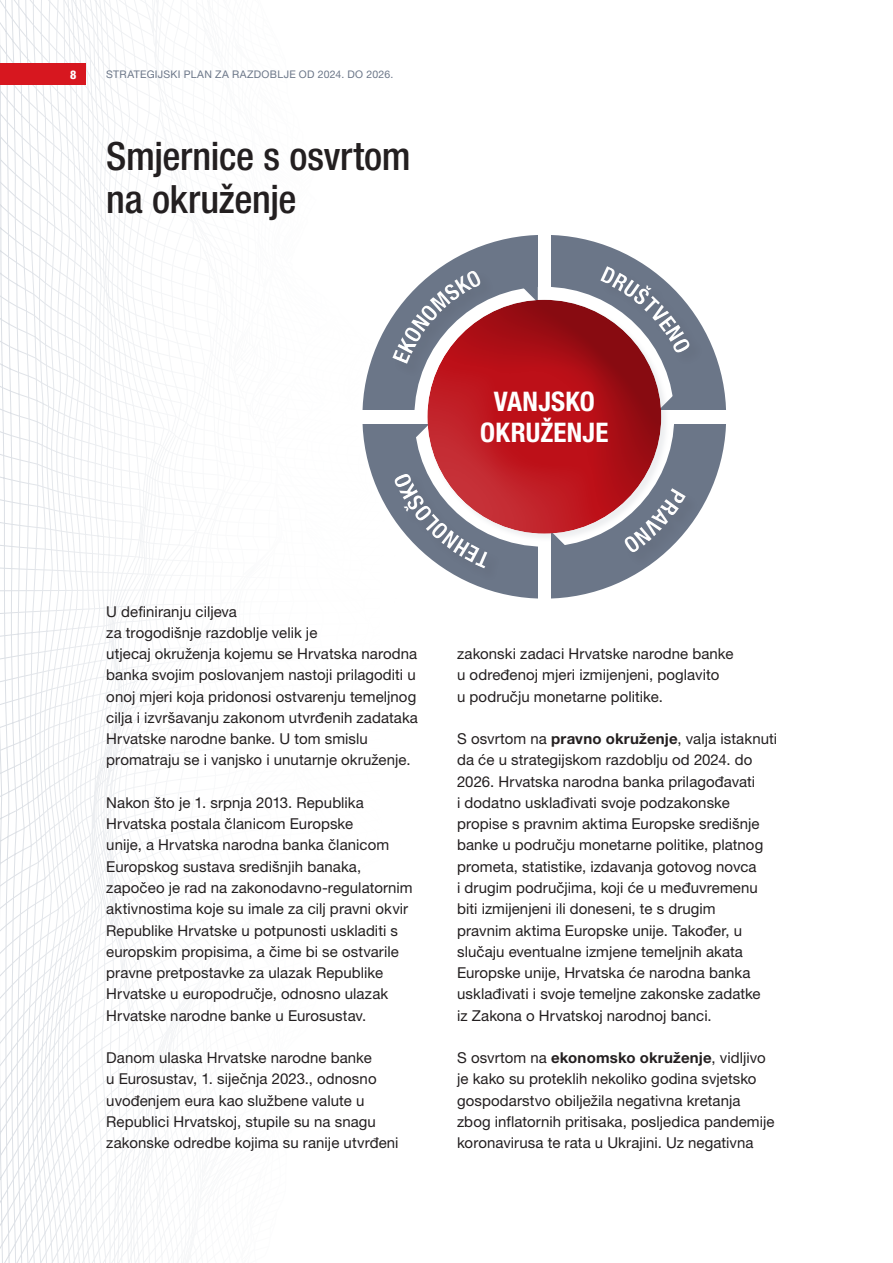
<style>
.page{position:relative;width:893px;height:1263px;background:#fff}
.page>*{position:absolute;margin:0;border:0;box-sizing:border-box;transform-origin:0 0}
.Naslov_1{font:500 condensed 39px/42.5px "Helvetica Neue LT Pro";letter-spacing:-.01em;color:#231f20}
.t1{font:700 condensed 27px/31.5px "Helvetica Neue LT Pro";letter-spacing:.01em;color:#fff;text-align:center}
.t2{font:15px/21.3px "Helvetica Neue LT Pro";letter-spacing:.005em;color:#231f20}
.t3{font:800 condensed 12px "Helvetica Neue LT Pro";color:#fff}
.t4{font:10.5px "Helvetica Neue LT Pro";letter-spacing:.025em;color:#6b7688}
.s1{font-weight:700}
</style>
<div class="page">
<svg style="left:0;top:0;width:173px;height:1263px"></svg>
<div style="left:0;top:64px;width:85px;height:21px;background:#d7171f"></div>
<svg style="left:362px;top:235px;width:364px;height:364px"></svg>
<div style="left:538px;top:204px;width:13px;height:425px;background:#fff"></div>
<div style="left:332px;top:410px;width:425px;height:13px;background:#fff"></div>
<div style="left:368px;top:240px;width:351px;height:351px;background:#fff;opacity:.24"></div>
<div style="left:386px;top:240px;width:333px;height:336px;background:#231f20;opacity:.4"></div>
<svg style="left:392px;top:269px;width:91px;height:95px"></svg>
<svg style="left:600px;top:266px;width:91px;height:88px"></svg>
<svg style="left:623px;top:488px;width:63px;height:66px;background:#828796"></svg>
<svg style="left:393px;top:472px;width:98px;height:96px"></svg>
<p class="t3" style="left:70px;top:67px;width:8px">8</p>
<p class="t4" style="left:106px;top:68px;width:289px">STRATEGIJSKI PLAN ZA RAZDOBLJE OD 2024. DO 2026.</p>
<p class="Naslov_1" style="left:106px;top:135px;width:306px">Smjernice s osvrtom na okruženje</p>
<p class="t1" style="left:480px;top:385px;width:130px">VANJSKO<br>OKRUŽENJE</p>
<p class="t2" style="left:106px;top:600px;width:313px">U definiranju ciljeva<br>za trogodišnje razdoblje velik je<br>utjecaj okruženja kojemu se Hrvatska narodna banka svojim poslovanjem nastoji prilagoditi u onoj mjeri koja pridonosi ostvarenju temeljnog cilja i izvršavanju zakonom utvrđenih zadataka Hrvatske narodne banke. U tom smislu promatraju se i vanjsko i unutarnje okruženje.</p>
<p class="t2" style="left:106px;top:792px;width:308px">Nakon što je 1. srpnja 2013. Republika Hrvatska postala članicom Europske<br>unije, a Hrvatska narodna banka članicom Europskog sustava središnjih banaka, započeo je rad na zakonodavno-regulatornim aktivnostima koje su imale za cilj pravni okvir Republike Hrvatske u potpunosti uskladiti s europskim propisima, a čime bi se ostvarile pravne pretpostavke za ulazak Republike Hrvatske u europodručje, odnosno ulazak Hrvatske narodne banke u Eurosustav.</p>
<p class="t2" style="left:106px;top:1047px;width:294px">Danom ulaska Hrvatske narodne banke<br>u Eurosustav, 1. siječnja 2023., odnosno uvođenjem eura kao službene valute u Republici Hrvatskoj, stupile su na snagu zakonske odredbe kojima su ranije utvrđeni</p>
<p class="t2" style="left:457px;top:643px;width:278px">zakonski zadaci Hrvatske narodne banke u određenoj mjeri izmijenjeni, poglavito<br>u području monetarne politike.</p>
<p class="t2" style="left:457px;top:728px;width:322px">S osvrtom na <span class="s1">pravno okruženje</span>, valja istaknuti da će u strategijskom razdoblju od 2024. do 2026. Hrvatska narodna banka prilagođavati<br>i dodatno usklađivati svoje podzakonske propise s pravnim aktima Europske središnje banke u području monetarne politike, platnog prometa, statistike, izdavanja gotovog novca<br>i drugim područjima, koji će u međuvremenu biti izmijenjeni ili doneseni, te s drugim<br>pravnim aktima Europske unije. Također, u slučaju eventualne izmjene temeljnih akata Europske unije, Hrvatska će narodna banka usklađivati i svoje temeljne zakonske zadatke<br>iz Zakona o Hrvatskoj narodnoj banci.</p>
<p class="t2" style="left:457px;top:1047px;width:319px">S osvrtom na <span class="s1">ekonomsko okruženje</span>, vidljivo je kako su proteklih nekoliko godina svjetsko gospodarstvo obilježila negativna kretanja zbog inflatornih pritisaka, posljedica pandemije koronavirusa te rata u Ukrajini. Uz negativna</p>
</div>
